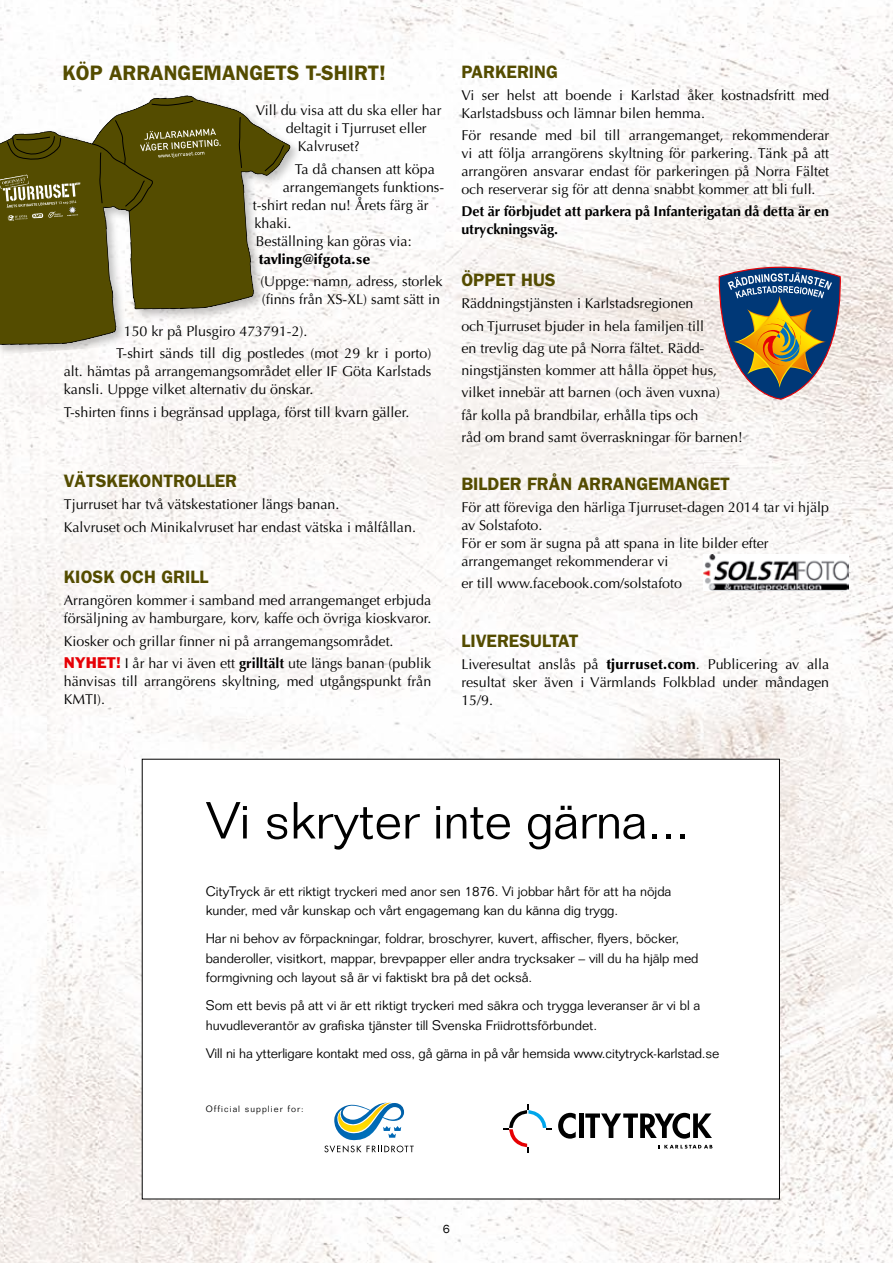
<style>
.page{position:relative;width:893px;height:1263px;background:#fff}
.page>*{position:absolute;margin:0;border:0;box-sizing:border-box;transform-origin:0 0}
.t1{font:300 51px "Folio";color:#000}
.t2{font:600 21px "Franklin Gothic";color:#544c00}
.t3{font:600 18px "Franklin Gothic";color:#544c00}
.t4{font:14.25px/18px "Optima";color:#000}
.t5{font:700 14.25px/18px "Optima";color:#000}
.t6{font:900 14.25px "Optima";color:#000}
.t7{font:300 13.5px/19.5px "Folio";color:#000}
.t8{font:12px "Franklin Gothic";color:#000}
.t9{font:300 9px "Folio";letter-spacing:.12em;color:#000}
.s1{font-family:"Franklin Gothic Std";color:#e60005}
.s2{font-weight:700}
.s3{font-weight:900}
</style>
<div class="page">
<img style="left:0;top:0;width:893px;height:1263px">
<svg style="left:719px;top:267px;width:122px;height:133px;background:#777e7c"></svg>
<div style="left:142px;top:759px;width:637px;height:440px;background:#fff"></div>
<svg style="left:324px;top:1102px;width:90px;height:50px"></svg>
<svg style="left:504px;top:1105px;width:48px;height:47px"></svg>
<svg style="left:558px;top:1113px;width:18px;height:26px"></svg>
<div style="left:579px;top:1113px;width:5px;height:25px;background:#000"></div>
<svg style="left:585px;top:1113px;width:127px;height:26px"></svg>
<svg style="left:659px;top:1145px;width:53px;height:3px"></svg>
<div style="left:0;top:92px;width:302px;height:263px;background:#000;opacity:.25"></div>
<svg style="left:0;top:96px;width:250px;height:249px"></svg>
<img style="left:703px;top:555px;width:145px;height:36px">
<h2 class="t2" style="left:63px;top:60px;width:325px">KÖP ARRANGEMANGETS T-SHIRT!</h2>
<p class="t4" style="left:256px;top:102px;width:187px">Vill du visa att du ska eller har</p>
<p class="t4" style="left:286px;top:120px;width:142px">deltagit i Tjurruset eller</p>
<p class="t4" style="left:298px;top:138px;width:63px">Kalvruset?</p>
<p class="t4" style="left:295px;top:160px;width:142px">Ta då chansen att köpa</p>
<p class="t4" style="left:283px;top:178px;width:163px">arrangemangets funktions-</p>
<p class="t4" style="left:253px;top:196px;width:177px">t-shirt redan nu! Årets färg är</p>
<p class="t4" style="left:254px;top:214px;width:39px">khaki.</p>
<p class="t4" style="left:256px;top:232px;width:157px">Beställning kan göras via:</p>
<p class="t6" style="left:259px;top:251px;width:113px">tavling@ifgota.se</p>
<p class="t4" style="left:260px;top:272px;width:184px">(Uppge: namn, adress, storlek (finns från XS-XL) samt sätt in</p>
<p class="t4" style="left:116px;top:320px;width:317px;line-height:22.2px;text-indent:7px">150 kr på Plusgiro 473791-2).<br>T-shirt sänds till dig postledes (mot 29 kr i porto)</p>
<p class="t4" style="left:64px;top:363px;width:369px">alt. hämtas på arrangemangsområdet eller IF Göta Karlstads kansli. Uppge vilket alternativ du önskar.</p>
<p class="t4" style="left:64px;top:403px;width:347px">T-shirten finns i begränsad upplaga, först till kvarn gäller.</p>
<p class="t3" style="left:64px;top:470px;width:175px">VÄTSKEKONTROLLER</p>
<p class="t4" style="left:64px;top:493px;width:354px;line-height:22.2px">Tjurruset har två vätskestationer längs banan.<br>Kalvruset och Minikalvruset har endast vätska i målfållan.</p>
<p class="t3" style="left:64px;top:566px;width:69px">KIOSK OCH</p>
<p class="t3" style="left:161px;top:566px;width:39px">GRILL</p>
<p class="t4" style="left:64px;top:592px;width:369px">Arrangören kommer i samband med arrangemanget erbjuda försäljning av hamburgare, korv, kaffe och övriga kioskvaror.</p>
<p class="t4" style="left:64px;top:630px;width:369px;line-height:22.2px">Kiosker och grillar finner ni på arrangemangsområdet.<br><span class="s1">NYHET!</span> I år har vi även ett <span class="s2">grilltält</span> ute längs banan (publik</p>
<p class="t4" style="left:64px;top:672px;width:369px">hänvisas till arrangörens skyltning, med utgångspunkt från<br>KMTI).</p>
<p class="t3" style="left:461px;top:61px;width:12px">PAR</p>
<p class="t3" style="left:495px;top:61px;width:23px">KERING</p>
<p class="t4" style="left:461px;top:86px;width:369px">Vi ser helst att boende i Karlstad åker kostnadsfritt med<br>Karlstadsbuss och lämnar bilen hemma.</p>
<p class="t4" style="left:461px;top:126px;width:369px;text-align:justify">För resande med bil till arrangemanget, rekommenderar vi att följa arrangörens skyltning för parkering. Tänk på att arrangören ansvarar endast för parkeringen på Norra Fältet och reserverar sig för att denna snabbt kommer att bli full.</p>
<p class="t5" style="left:461px;top:203px;width:369px">Det är förbjudet att parkera på Infanterigatan då detta är en utryckningsväg.</p>
<p class="t3" style="left:461px;top:269px;width:90px">ÖPPET HUS</p>
<p class="t4" style="left:461px;top:293px;width:283px;line-height:22.2px">Räddningstjänsten i Karlstadsregionen<br>och Tjurruset bjuder in hela familjen till<br>en trevlig dag ute på Norra fältet. Rädd&shy;ningstjänsten kommer att hålla öppet hus, vilket innebär att barnen (och även vuxna)<br>får kolla på brandbilar, erhålla tips och<br>råd om brand samt överraskningar för barnen!</p>
<p class="t3" style="left:461px;top:473px;width:267px">BILDER FRÅN ARRANGEMANGET</p>
<p class="t4" style="left:461px;top:499px;width:369px">För att föreviga den härliga Tjurruset-dagen 2014 tar vi hjälp av Solstafoto.<br>För er som är sugna på att spana in lite bilder efter arrangemanget rekommenderar vi</p>
<p class="t4" style="left:461px;top:574px;width:222px">er till www.facebook.com/solstafoto</p>
<p class="t3" style="left:461px;top:630px;width:116px">LIVERESULTAT</p>
<p class="t4" style="left:461px;top:655px;width:369px;text-align:justify">Liveresultat anslås på <span class="s3">tjurruset.com</span>. Publicering av alla resultat sker även i Värmlands Folkblad under måndagen 15/9.</p>
<h1 class="t1" style="left:206px;top:790px;width:485px">Vi skryter inte gärna...</h1>
<p class="t7" style="left:206px;top:881px;width:467px">CityTryck är ett riktigt tryckeri med anor sen 1876. Vi jobbar hårt för att ha nöjda kunder, med vår kunskap och vårt engagemang kan du känna dig trygg.</p>
<p class="t7" style="left:206px;top:929px;width:494px">Har ni behov av förpackningar, foldrar, broschyrer, kuvert, affischer, flyers, böcker, banderoller, visitkort, mappar, brevpapper eller andra trycksaker – vill du ha hjälp med formgivning och layout så är vi faktiskt bra på det också.</p>
<p class="t7" style="left:206px;top:996px;width:496px">Som ett bevis på att vi är ett riktigt tryckeri med säkra och trygga leveranser är vi bl a huvudleverantör av grafiska tjänster till Svenska Friidrottsförbundet.</p>
<p class="t7" style="left:206px;top:1043px;width:515px">Vill ni ha ytterligare kontakt med oss, gå gärna in på vår hemsida www.citytryck-karlstad.se</p>
<p class="t9" style="left:206px;top:1104px;width:100px">Official supplier for:</p>
<p class="t8" style="left:443px;top:1222px;width:9px">6</p>
</div>
